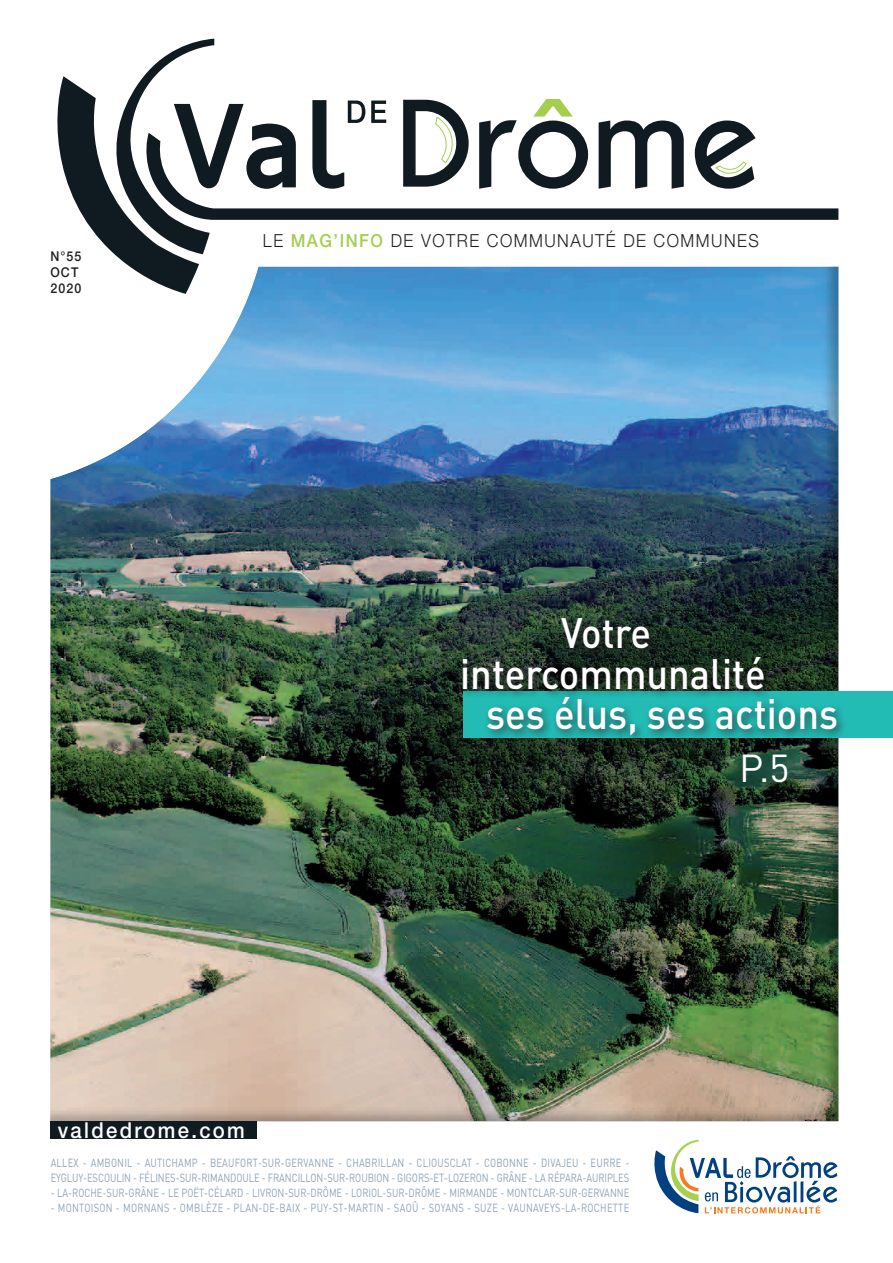
<style>
.page{position:relative;width:893px;height:1263px;background:#fff}
.page>*{position:absolute;margin:0;border:0;box-sizing:border-box;transform-origin:0 0}
.t1{font:500 42px "DIN";color:#fff;scale:.91 1}
.t2{font:38.4px "DIN";color:#fff}
.t3{font:500 22.05px "Helvetica Neue";letter-spacing:.115em;color:#fff;scale:.92 1}
.t4{font:300 18px "Helvetica Neue";letter-spacing:.09em;color:#231f20;scale:.92 1}
.t5{font:500 13.5px/16.2px "Helvetica Neue";letter-spacing:.09em;color:#231f20;scale:.92 1}
.t6{font:11.7px/15px "DIN";color:#8ea3b8;scale:.8 1}
.t7{font:11.7px "DIN";letter-spacing:.03em;color:#8ea3b8;scale:.8 1}
.s1{font-weight:500;color:#a4ce4c}
</style>
<div class="page">
<div style="left:50px;top:266px;width:789px;height:855px;background:#231f20;opacity:.3"></div>
<svg style="left:51px;top:39px;width:335px;height:255px"></svg>
<svg style="left:403px;top:99px;width:349px;height:34px"></svg>
<svg style="left:144px;top:133px;width:694px;height:87px"></svg>
<div style="left:50px;top:1121px;width:207px;height:18px;background:#101a21"></div>
<svg style="left:654px;top:1140px;width:184px;height:73px"></svg>
<div style="left:463px;top:692px;width:430px;height:46px;background:#22bcb5"></div>
<div style="left:459px;top:613px;width:388px;height:132px;background:#231f20;opacity:.7"></div>
<p class="t5" style="left:50px;top:247px;width:35px">N°55<br>OCT<br>2020</p>
<h3 class="t4" style="left:263px;top:230px;width:541px">LE <span class="s1">MAG’info</span> DE VOTRE COMMUNAUTÉ DE COMMUNES</h3>
<h1 class="t1" style="left:561px;top:606px;width:100px">Votre</h1>
<h1 class="t1" style="left:460px;top:646px;width:337px">intercommunalité</h1>
<h1 class="t1" style="left:486px;top:687px;width:388px">ses élus, ses actions</h1>
<h2 class="t2" style="left:739px;top:744px;width:52px">P.5</h2>
<h3 class="t3" style="left:58px;top:1116px;width:205px">valdedrome.com</h3>
<p class="t6" style="left:51px;top:1155px;width:725px">ALLEX - AMBONIL - AUTICHAMP - BEAUFORT-SUR-GERVANNE - CHABRILLAN - CLIOUSCLAT - COBONNE - DIVAJEU - EURRE -<br>EYGLUY-ESCOULIN - FÉLINES-SUR-RIMANDOULE - FRANCILLON-SUR-ROUBION - GIGORS-ET-LOZERON - GRâNE - LA RÉPARA-AURIPLES</p>
<p class="t6" style="left:51px;top:1185px;width:725px">- LA-ROCHE-SUR-GRâNE - LE POËT-CÉLARD - LIVRON-SUR-DRÔME - LORIOL-SUR-DRÔME - MIRMANDE - MONTCLAR-SUR-GERVANNE</p>
<p class="t7" style="left:51px;top:1201px;width:725px">- MONTOISON - MORNANS - OMBLÈZE - PLAN-DE-BAIX - PUY-ST-MARTIN - SAOÛ - SOYANS - SUZE - VAUNAVEYS-LA-ROCHETTE</p>
</div>
